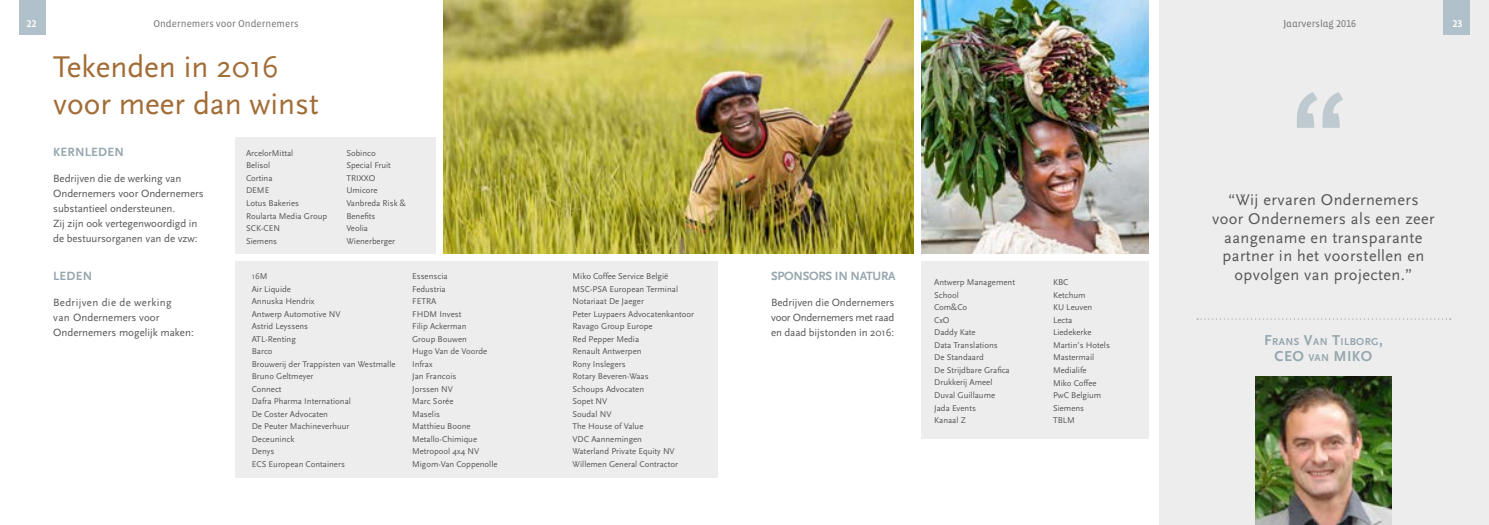
<style>
.page{position:relative;width:1489px;height:525px;background:#fff}
.page>*{position:absolute;margin:0;border:0;box-sizing:border-box;transform-origin:0 0}
.t1{font:125px "Vista Sans Alt Med";color:#bfc9d0}
.t2{font:31.25px/37.5px "Scala Sans";color:#a26c36}
.t3{font:16.25px/18.8px "Scala Sans";letter-spacing:.025em;color:#575756;text-align:center}
.t4{font:15px "Scala Sans Bold LF";color:#97a7af}
.t5{font:12.5px "Scala Sans Bold LF";letter-spacing:-.02em;color:#97a7af}
.t6{font:12.5px "Scala Sans Bold LF";letter-spacing:.02em;color:#97a7af}
.t7{font:11px/15px "Scala Sans";letter-spacing:-.005em;color:#575756}
.t8{font:10.5px "Scala Sans Bold LF";letter-spacing:.035em;color:#97a7af}
.t9{font:10px "Vista Sans Alt";color:#706f6f}
.t10{font:10px "Vista Sans Alt Med";color:#fff}
.t11{font:8.75px/12.5px "Scala Sans";color:#575756}
.s1{font-size:15px}
.s2{font-style:inherit}
.s3{font-size:10.5px}
</style>
<div class="page">
<div style="left:235px;top:137px;width:201px;height:117px;background:#ededed"></div>
<div style="left:235px;top:261px;width:483px;height:216px;background:#ededed"></div>
<img style="left:443px;top:0;width:470px;height:254px">
<div style="left:921px;top:261px;width:227px;height:177px;background:#ededed"></div>
<div style="left:1159px;top:0;width:329px;height:524px;background:#ededed"></div>
<img style="left:921px;top:0;width:227px;height:254px">
<svg style="left:1196px;top:318px;width:254px;height:1px"></svg>
<img style="left:1255px;top:376px;width:135px;height:148px">
<div style="left:20px;top:0;width:26px;height:34px;background:#b0c1cc"></div>
<div style="left:1443px;top:0;width:26px;height:34px;background:#b0c1cc"></div>
<p class="t10" style="left:27px;top:18px;width:11px">22</p>
<p class="t9" style="left:153px;top:18px;width:147px">Ondernemers voor Ondernemers</p>
<p class="t9" style="left:1282px;top:18px;width:75px">Jaarverslag 2016</p>
<p class="t10" style="left:1452px;top:18px;width:11px">23</p>
<h2 class="t2" style="left:53px;top:48px;width:267px">Tekenden in 2016 voor meer dan winst</h2>
<p class="t11" style="left:246px;top:147px;width:83px">ArcelorMittal<br>Belisol<br>Cortina<br>DEME<br>Lotus Bakeries<br>Roularta Media Group<br>SCK-CEN<br>Siemens</p>
<p class="t11" style="left:346px;top:147px;width:61px">Sobinco<br>Special Fruit<br>TRIXXO<br>Umicore<br>Vanbreda Risk &amp;<br>Benefits<br>Veolia<br>Wienerberger</p>
<h3 class="t6" style="left:53px;top:145px;width:72px">KERNLEDEN</h3>
<p class="t7" style="left:53px;top:170px;width:152px">Bedrijven die de werking van<br>Ondernemers voor Ondernemers substantieel ondersteunen.<br>Zij zijn ook vertegenwoordigd in de bestuursorganen van de vzw:</p>
<h3 class="t5" style="left:53px;top:269px;width:41px">LEDEN</h3>
<p class="t7" style="left:53px;top:295px;width:142px">Bedrijven die de werking<br>van Ondernemers voor<br>Ondernemers mogelijk maken:</p>
<p class="t11" style="left:252px;top:270px;width:145px">16M<br>Air Liquide<br>Annuska Hendrix<br>Antwerp Automotive NV<br>Astrid Leyssens<br>ATL-Renting<br>Barco<br>Brouwerij der Trappisten van Westmalle<br>Bruno Geltmeyer<br>Connect<br>Dafra Pharma International<br>De Coster Advocaten<br>De Peuter Machineverhuur<br>Deceuninck<br>Denys<br>ECS European Containers</p>
<p class="t11" style="left:412px;top:270px;width:87px">Essenscia<br>Fedustria<br>FETRA<br>FHDM Invest<br>Filip Ackerman<br>Group Bouwen<br>Hugo Van de Voorde<br>Infrax<br>Jan Francois<br>Jorssen NV<br>Marc Sorée<br>Maselis<br>Matthieu Boone<br>Metallo-Chimique<br>Metropool 4x4 NV<br>Migom-Van Coppenolle</p>
<p class="t11" style="left:572px;top:270px;width:123px">Miko Coffee Service België<br>MSC-PSA European Terminal<br>Notariaat De Jaeger<br>Peter Luypaers Advocatenkantoor<br>Ravago Group Europe<br>Red Pepper Media<br>Renault Antwerpen<br>Rony Inslegers<br>Rotary Beveren-Waas<br>Schoups Advocaten<br>Sopet NV<br>Soudal NV<br>The House of Value<br>VDC Aannemingen<br>Waterland Private Equity NV<br>Willemen General Contractor</p>
<h3 class="t5" style="left:771px;top:269px;width:126px">SPONSORS IN NATURA</h3>
<p class="t7" style="left:771px;top:295px;width:125px;text-align:justify">Bedrijven die Ondernemers voor Ondernemers met raad en daad bijstonden in 2016:</p>
<p class="t11" style="left:934px;top:276px;width:82px">Antwerp Management<br>School<br>Com&amp;Co<br>CxO<br>Daddy Kate<br>Data Translations<br>De Standaard<br>De Strijdbare Grafica<br>Drukkerij Ameel<br>Duval Guillaume<br>Jada Events<br>Kanaal Z</p>
<p class="t11" style="left:1052px;top:276px;width:58px">KBC<br>Ketchum<br>KU Leuven<br>Lecta<br>Liedekerke<br>Martin’s Hotels<br>Mastermail<br>Medialife<br>Miko Coffee<br>PwC Belgium<br>Siemens<br>TBLM</p>
<h1 class="t1" style="left:1292px;top:77px;width:57px">“</h1>
<h3 class="t3" style="left:1228px;top:191px;width:192px">“Wij ervaren Ondernemers</h3>
<h3 class="t3" style="left:1211px;top:209px;width:224px">voor Ondernemers als een zeer aangename en transparante partner in het voorstellen en opvolgen van projecten.”</h3>
<p class="t8" style="left:1263px;top:335px;width:120px"><span class="s1">F</span>RANS <span class="s1">V</span>AN <span class="s1">T</span>ILBORG<span class="s1">,</span></p>
<h3 class="t4" style="left:1274px;top:347px;width:99px"><span class="s2">CEO</span> <span class="s3">VAN</span> MIKO</h3>
</div>
